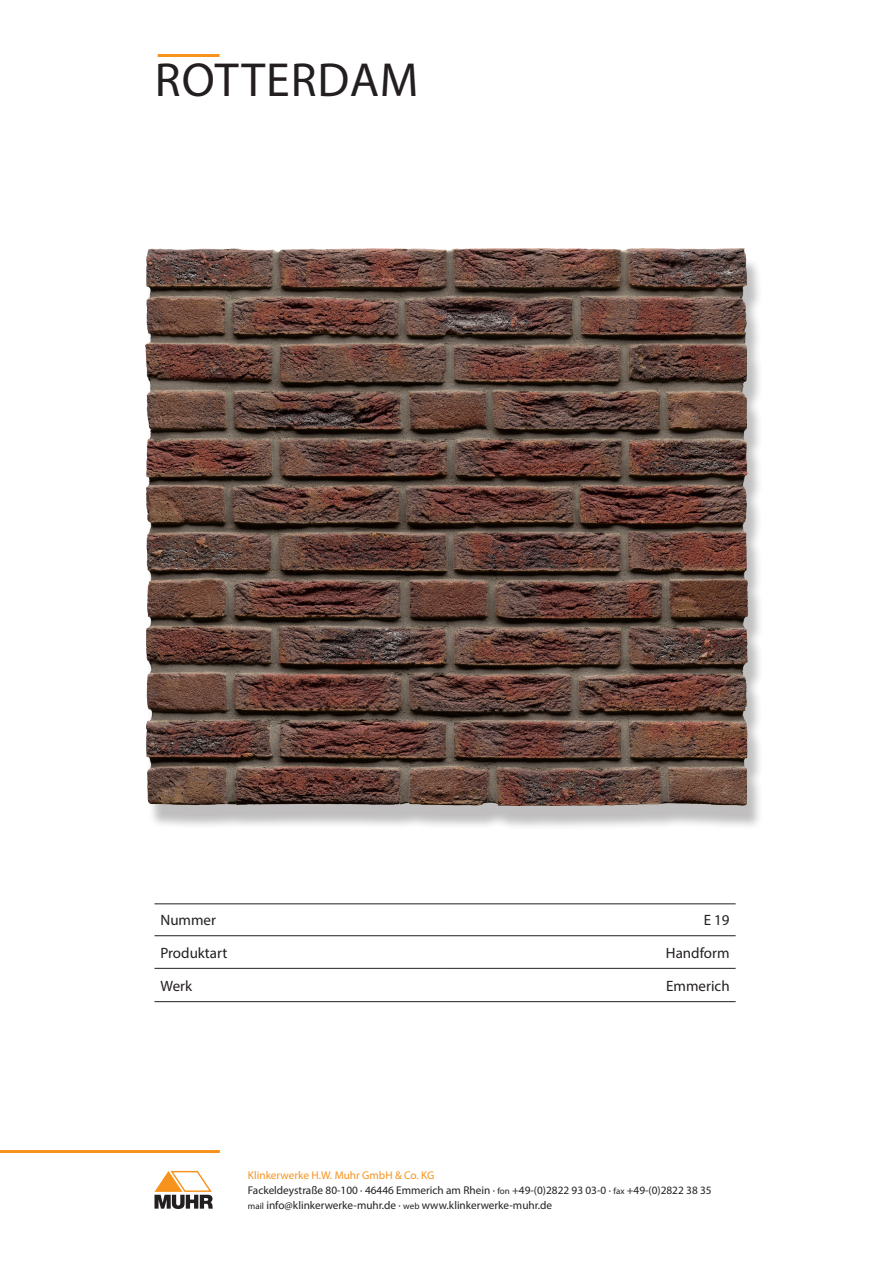
<style>
.page{position:relative;width:893px;height:1263px;background:#fff}
.page>*{position:absolute;margin:0;border:0;box-sizing:border-box;transform-origin:0 0}
.t1{font:48px "Myriad Pro";letter-spacing:.02em;color:#231f20}
.t2{font:15px "Myriad Pro";color:#231f20}
.t3{font:11.25px "Myriad Pro";color:#231f20}
.t4{font:11.25px "Myriad Pro";color:#f7931d}
.s1{font-size:9px}
</style>
<div class="page">
<div style="left:146px;top:257px;width:618px;height:574px;background:#231f20;opacity:.29"></div>
<img style="left:145px;top:248px;width:603px;height:558px">
<hr style="left:158px;top:54px;width:62px;height:3px;background:#f7931d">
<hr style="left:0;top:1150px;width:220px;height:3px;background:#f7931d">
<hr style="left:154px;top:903px;width:291px;height:1px;background:#231f20">
<hr style="left:445px;top:903px;width:291px;height:1px;background:#231f20">
<hr style="left:154px;top:935px;width:291px;height:1px;background:#231f20">
<hr style="left:445px;top:935px;width:291px;height:1px;background:#231f20">
<hr style="left:154px;top:968px;width:291px;height:1px;background:#231f20">
<hr style="left:445px;top:968px;width:291px;height:1px;background:#231f20">
<hr style="left:154px;top:1001px;width:291px;height:1px;background:#231f20">
<hr style="left:445px;top:1001px;width:291px;height:1px;background:#231f20">
<svg style="left:154px;top:1170px;width:59px;height:39px"></svg>
<p class="t1" style="left:155px;top:50px;width:265px">ROTTERDAM</p>
<p class="t2" style="left:160px;top:911px;width:57px">Nummer</p>
<p class="t2" style="left:704px;top:911px;width:27px">E 19</p>
<p class="t2" style="left:160px;top:943px;width:68px">Produktart</p>
<p class="t2" style="left:666px;top:943px;width:65px">Handform</p>
<p class="t2" style="left:160px;top:976px;width:33px">Werk</p>
<p class="t2" style="left:666px;top:976px;width:65px">Emmerich</p>
<p class="t4" style="left:248px;top:1168px;width:188px">Klinkerwerke H.W. Muhr GmbH &amp; Co. KG</p>
<p class="t3" style="left:248px;top:1183px;width:465px">Fackeldeystraße 80-100 · 46446 Emmerich am Rhein · <span class="s1">fon</span> +49-(0)2822 93 03-0 · <span class="s1">fax</span> +49-(0)2822 38 35</p>
<p class="t3" style="left:248px;top:1198px;width:306px"><span class="s1">mail</span> info@klinkerwerke-muhr.de · <span class="s1">web</span> www.klinkerwerke-muhr.de</p>
</div>
